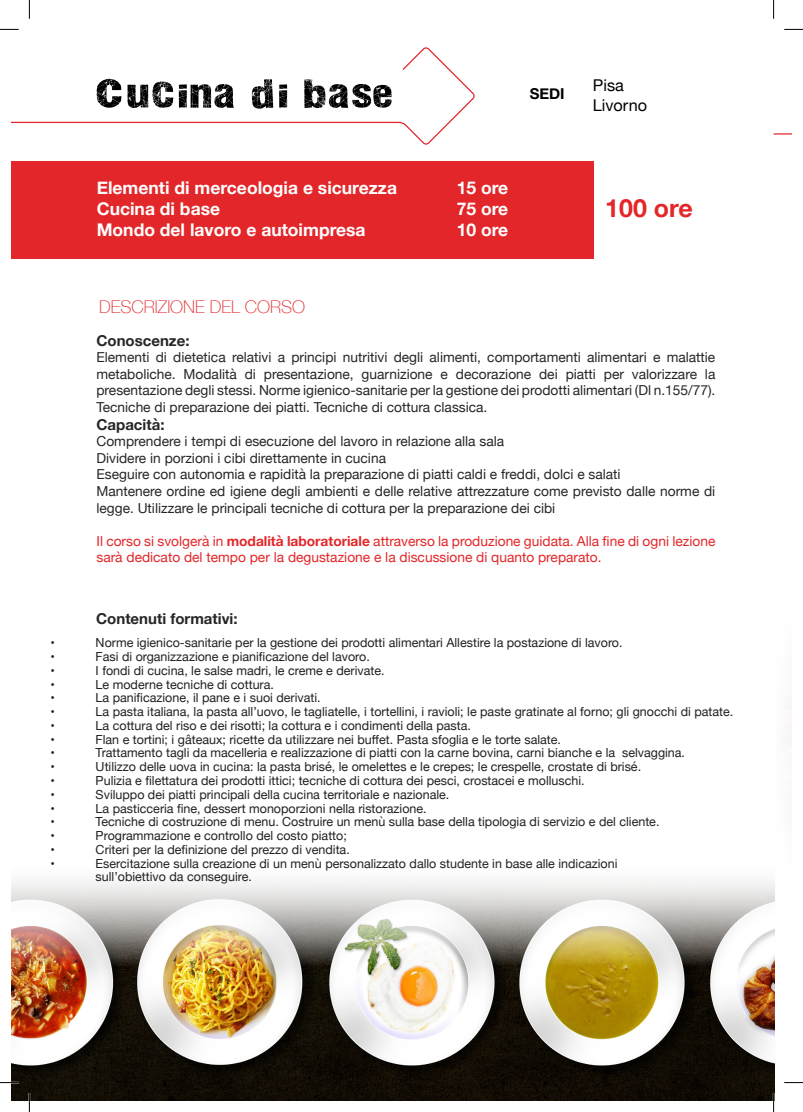
<style>
.page{position:relative;width:803px;height:1112px;background:#fff}
.page>*{position:absolute;margin:0;border:0;box-sizing:border-box;transform-origin:0 0}
.t1{font:52.5px "Actionofthe Time";color:#000}
.descrizione{font:700 25px "Helvetica Neue";color:#e32629}
.t2{font:700 17.5px "Helvetica Neue";color:#fff}
.t3{font:100 17.5px "Helvetica Neue";color:#e32629}
.t4{font:16.25px "Helvetica Neue";color:#000}
.descrizione-2{font:700 15px "Helvetica Neue";color:#262626}
.t5{font:700 15px "Helvetica Neue";color:#000}
.descrizione-3{font:13.75px/16.5px "Helvetica Neue";color:#262626;text-align:justify}
.descrizione-4{font:13.75px/16.5px "Helvetica Neue";color:#e32629}
.t6{font:12.5px/13.8px "Helvetica Neue";color:#231f20}
.s1{font-weight:700}
</style>
<div class="page">
<div style="left:12px;top:162px;width:582px;height:97px;background:#e32629"></div>
<img style="left:774px;top:882px;width:1px;height:200px">
<img style="left:12px;top:882px;width:762px;height:217px">
<svg style="left:12px;top:47px;width:463px;height:98px"></svg>
<svg style="left:773px;top:133px;width:18px;height:2px"></svg>
<svg style="left:0;top:29px;width:19px;height:1px"></svg>
<svg style="left:784px;top:29px;width:19px;height:1px"></svg>
<svg style="left:0;top:1081px;width:19px;height:2px"></svg>
<svg style="left:784px;top:1082px;width:19px;height:1px"></svg>
<svg style="left:29px;top:0;width:1px;height:19px"></svg>
<svg style="left:29px;top:1092px;width:1px;height:19px"></svg>
<svg style="left:773px;top:0;width:1px;height:19px"></svg>
<svg style="left:773px;top:1092px;width:1px;height:19px"></svg>
<p class="t1" style="left:97px;top:60px;width:298px">Cucina di base</p>
<p class="t5" style="left:530px;top:82px;width:36px">SEDI</p>
<p class="t2" style="left:97px;top:174px;width:302px">Elementi di merceologia e sicurezza</p>
<p class="t2" style="left:457px;top:174px;width:53px">15 ore</p>
<p class="t2" style="left:97px;top:195px;width:125px">Cucina di base</p>
<p class="t2" style="left:457px;top:195px;width:53px">75 ore</p>
<p class="t2" style="left:97px;top:216px;width:270px">Mondo del lavoro e autoimpresa</p>
<p class="t2" style="left:457px;top:216px;width:53px">10 ore</p>
<p class="t3" style="left:99px;top:293px;width:208px">DESCRIZIONE DEL CORSO</p>
<p class="t4" style="left:593px;top:74px;width:32px">Pisa</p>
<p class="t4" style="left:593px;top:93px;width:56px">Livorno</p>
<p class="descrizione" style="left:605px;top:189px;width:89px">100 ore</p>
<p class="descrizione-2" style="left:96px;top:328px;width:95px">Conoscenze:</p>
<p class="descrizione-3" style="left:96px;top:350px;width:620px">Elementi di dietetica relativi a principi nutritivi degli alimenti, comportamenti alimentari e malattie metaboliche. Modalità di presentazione, guarnizione e decorazione dei piatti per valorizzare la presentazione degli stessi. Norme igienico-sanitarie per la gestione dei prodotti alimentari (Dl n.155/77).<br>Tecniche di preparazione dei piatti. Tecniche di cottura classica.</p>
<p class="descrizione-2" style="left:96px;top:412px;width:70px">Capacità:</p>
<p class="descrizione-3" style="left:96px;top:434px;width:409px">Comprendere i tempi di esecuzione del lavoro in relazione alla sala</p>
<p class="descrizione-3" style="left:96px;top:450px;width:291px">Dividere in porzioni i cibi direttamente in cucina</p>
<p class="descrizione-3" style="left:96px;top:467px;width:526px">Eseguire con autonomia e rapidità la preparazione di piatti caldi e freddi, dolci e salati</p>
<p class="descrizione-3" style="left:96px;top:483px;width:620px">Mantenere ordine ed igiene degli ambienti e delle relative attrezzature come previsto dalle norme di legge. Utilizzare le principali tecniche di cottura per la preparazione dei cibi</p>
<p class="descrizione-4" style="left:96px;top:533px;width:620px">Il corso si svolgerà in <span class="s1">modalità laboratoriale</span> attraverso la produzione guidata. Alla fine di ogni lezione sarà dedicato del tempo per la degustazione e la discussione di quanto preparato.</p>
<p class="descrizione-2" style="left:96px;top:606px;width:143px">Contenuti formativi:</p>
<p class="t6" style="left:51px;top:636px;width:6px">•</p>
<p class="t6" style="left:96px;top:636px;width:528px">Norme igienico-sanitarie per la gestione dei prodotti alimentari Allestire la postazione di lavoro.</p>
<p class="t6" style="left:51px;top:650px;width:6px">•</p>
<p class="t6" style="left:96px;top:650px;width:276px">Fasi di organizzazione e pianificazione del lavoro.</p>
<p class="t6" style="left:51px;top:664px;width:6px">•</p>
<p class="t6" style="left:96px;top:664px;width:290px">I fondi di cucina, le salse madri, le creme e derivate.</p>
<p class="t6" style="left:51px;top:678px;width:6px">•</p>
<p class="t6" style="left:96px;top:678px;width:180px">Le moderne tecniche di cottura.</p>
<p class="t6" style="left:51px;top:691px;width:6px">•</p>
<p class="t6" style="left:96px;top:691px;width:227px">La panificazione, il pane e i suoi derivati.</p>
<p class="t6" style="left:51px;top:705px;width:6px">•</p>
<p class="t6" style="left:96px;top:705px;width:639px">La pasta italiana, la pasta all’uovo, le tagliatelle, i tortellini, i ravioli; le paste gratinate al forno; gli gnocchi di patate.</p>
<p class="t6" style="left:51px;top:719px;width:6px">•</p>
<p class="t6" style="left:96px;top:719px;width:377px">La cottura del riso e dei risotti; la cottura e i condimenti della pasta.</p>
<p class="t6" style="left:51px;top:733px;width:6px">•</p>
<p class="t6" style="left:96px;top:733px;width:467px">Flan e tortini; i gâteaux; ricette da utilizzare nei buffet. Pasta sfoglia e le torte salate.</p>
<p class="t6" style="left:51px;top:746px;width:6px">•</p>
<p class="t6" style="left:96px;top:746px;width:591px">Trattamento tagli da macelleria e realizzazione di piatti con la carne bovina, carni bianche e la selvaggina.</p>
<p class="t6" style="left:51px;top:760px;width:6px">•</p>
<p class="t6" style="left:96px;top:760px;width:547px">Utilizzo delle uova in cucina: la pasta brisé, le omelettes e le crepes; le crespelle, crostate di brisé.</p>
<p class="t6" style="left:51px;top:774px;width:6px">•</p>
<p class="t6" style="left:96px;top:774px;width:490px">Pulizia e filettatura dei prodotti ittici; tecniche di cottura dei pesci, crostacei e molluschi.</p>
<p class="t6" style="left:51px;top:788px;width:6px">•</p>
<p class="t6" style="left:96px;top:788px;width:355px">Sviluppo dei piatti principali della cucina territoriale e nazionale.</p>
<p class="t6" style="left:51px;top:801px;width:6px">•</p>
<p class="t6" style="left:96px;top:801px;width:333px">La pasticceria fine, dessert monoporzioni nella ristorazione.</p>
<p class="t6" style="left:51px;top:815px;width:6px">•</p>
<p class="t6" style="left:96px;top:815px;width:565px">Tecniche di costruzione di menu. Costruire un menù sulla base della tipologia di servizio e del cliente.</p>
<p class="t6" style="left:51px;top:829px;width:6px">•</p>
<p class="t6" style="left:96px;top:829px;width:253px">Programmazione e controllo del costo piatto;</p>
<p class="t6" style="left:51px;top:843px;width:6px">•</p>
<p class="t6" style="left:96px;top:843px;width:256px">Criteri per la definizione del prezzo di vendita.</p>
<p class="t6" style="left:51px;top:856px;width:6px">•</p>
<p class="t6" style="left:96px;top:856px;width:523px">Esercitazione sulla creazione di un menù personalizzato dallo studente in base alle indicazioni sull’obiettivo da conseguire.</p>
</div>
